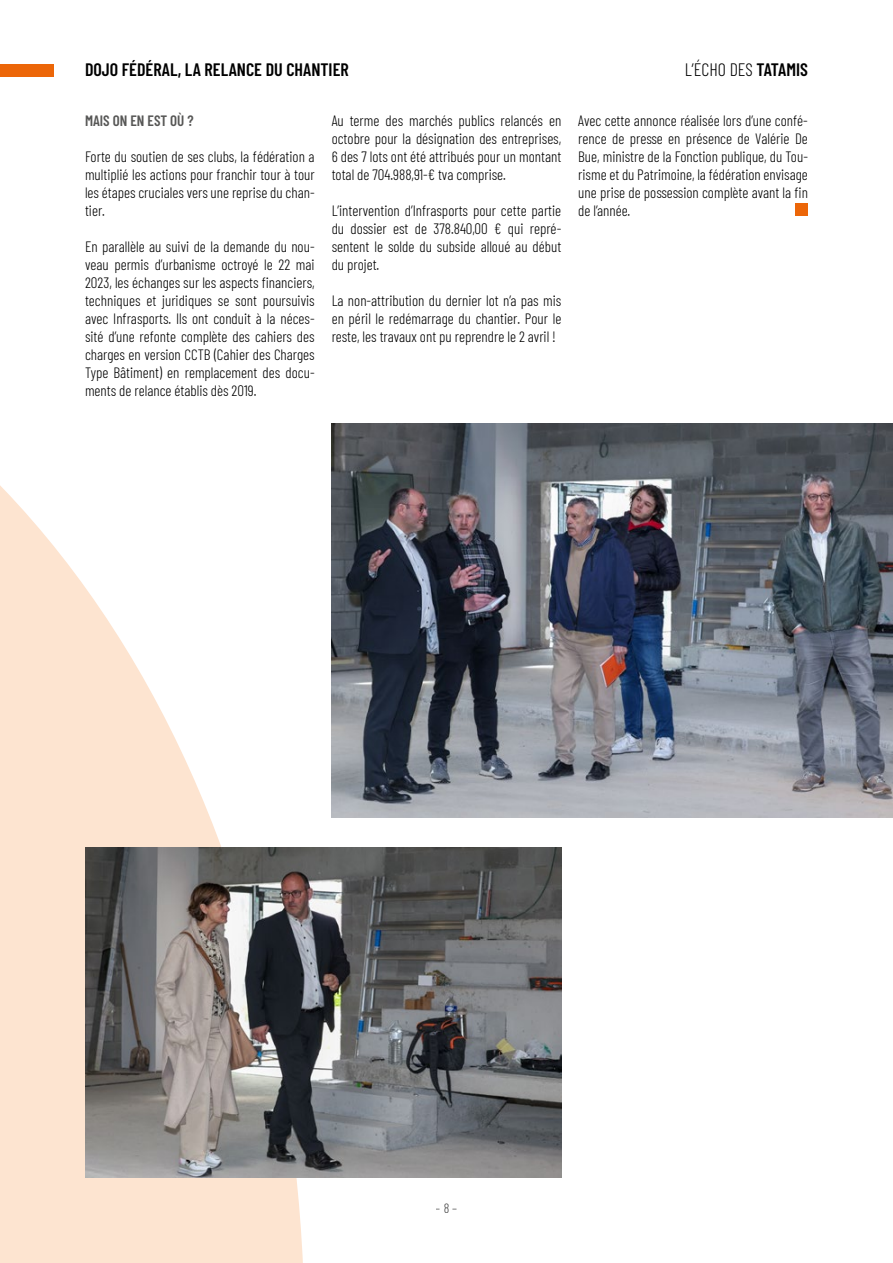
<style>
.page{position:relative;width:893px;height:1263px;background:#fff}
.page>*{position:absolute;margin:0;border:0;box-sizing:border-box;transform-origin:0 0}
.t1{font:600 18px "Barlow Condensed";color:#000}
.t2{font:300 18px "Barlow Condensed";color:#000}
.t3{font:300 15px/18px "Barlow Condensed";color:#000;text-align:justify}
.t4{font:600 15px "Barlow Condensed";color:#575756}
.t5{font:300 13.5px "Barlow Condensed";color:#000}
.s1{font-weight:600}
</style>
<div class="page">
<svg style="left:0;top:485px;width:306px;height:778px;fill:#fde4d0"></svg>
<div style="left:795px;top:203px;width:13px;height:13px;background:#ec6608"></div>
<div style="left:0;top:64px;width:53px;height:13px;background:#ec6608"></div>
<img style="left:85px;top:848px;width:476px;height:330px">
<img style="left:332px;top:423px;width:561px;height:395px">
<p class="t1" style="left:85px;top:57px;width:265px">DOJO FÉDÉRAL, LA RELANCE DU CHANTIER</p>
<p class="t2" style="left:685px;top:57px;width:124px">L’ÉCHO DES <span class="s1">TATAMIS</span></p>
<p class="t4" style="left:85px;top:110px;width:110px">MAIS ON EN EST OÙ ?</p>
<p class="t3" style="left:85px;top:147px;width:231px">Forte du soutien de ses clubs, la fédération a multiplié les actions pour franchir tour à tour les étapes cruciales vers une reprise du chan&shy;tier.</p>
<p class="t3" style="left:85px;top:237px;width:231px">En parallèle au suivi de la demande du nou&shy;veau permis d’urbanisme octroyé le 22 mai 2023, les échanges sur les aspects financiers, techniques et juridiques se sont poursuivis avec Infrasports. Ils ont conduit à la néces&shy;sité d’une refonte complète des cahiers des charges en version CCTB (Cahier des Charges Type Bâtiment) en remplacement des docu&shy;ments de relance établis dès 2019.</p>
<p class="t3" style="left:332px;top:111px;width:231px">Au terme des marchés publics relancés en octobre pour la désignation des entreprises, 6 des 7 lots ont été attribués pour un montant total de 704.988,91-€ tva comprise.</p>
<p class="t3" style="left:332px;top:201px;width:231px">L’intervention d’Infrasports pour cette partie du dossier est de 378.840,00 € qui repré&shy;sentent le solde du subside alloué au début du projet.</p>
<p class="t3" style="left:332px;top:291px;width:231px">La non-attribution du dernier lot n’a pas mis en péril le redémarrage du chantier. Pour le reste, les travaux ont pu reprendre le 2 avril !</p>
<p class="t3" style="left:578px;top:111px;width:231px">Avec cette annonce réalisée lors d’une confé&shy;rence de presse en présence de Valérie De Bue, ministre de la Fonction publique, du Tou&shy;risme et du Patrimoine, la fédération envisage une prise de possession complète avant la fin de l’année.</p>
<p class="t5" style="left:436px;top:1198px;width:23px">– 8 –</p>
</div>
